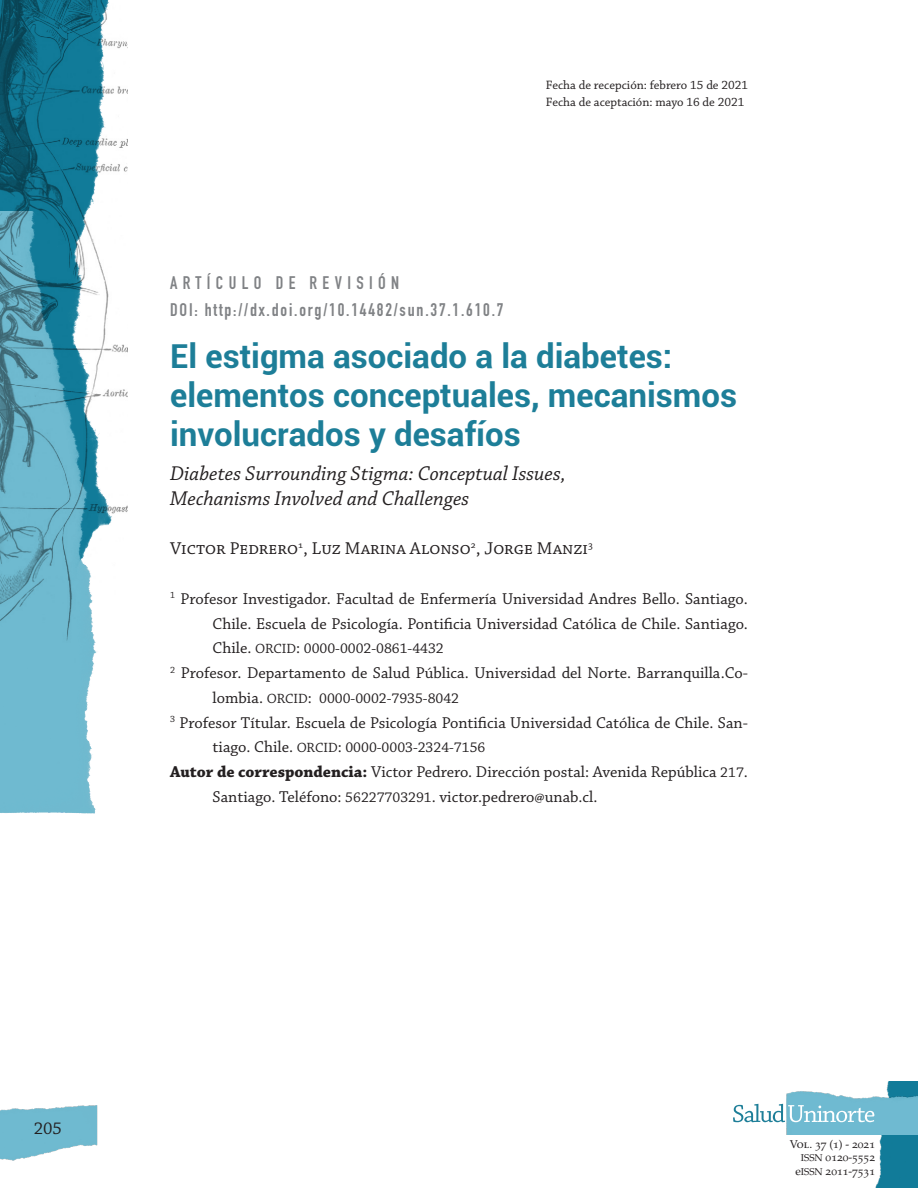
<style>
.page{position:relative;width:918px;height:1188px;background:#fff}
.page>*{position:absolute;margin:0;border:0;box-sizing:border-box;transform-origin:0 0}
.Titulo_Español{font:700 33px/39px "Roboto";color:#1d7e98}
.Titulo_Ingles{font:italic 21px/25.5px "Chaparral Pro";color:#231f20}
.Autores_2{font:18px "Chaparral Pro";color:#231f20}
.Doi{font:18px "DIN Engschrift Std";letter-spacing:.1em;color:#808285}
.Clase_de_articulo{font:18px "DIN Engschrift Std";letter-spacing:.3em;color:#808285}
.Datos_Autores{font:16.5px/24.8px "Chaparral Pro";color:#231f20;text-align:right}
.Datos_autores_Final{font:16.5px/24.8px "Chaparral Pro";color:#231f20}
.Datos_Autores-2{font:15px "Chaparral Pro";color:#231f20}
.Fecha_recepción{font:12.75px "Chaparral Pro";color:#231f20}
.t1{font:11.4px/13.5px "Palatino LT Std";color:#231f20;text-align:right}
.s1{font-size:16.5px}
.s2{font-size:14.1px}
.s3{font-weight:700}
.s4{font-size:15px}
.s5{font-size:9.9px}
</style>
<div class="page">
<img style="left:0;top:673px;width:96px;height:141px">
<img style="left:0;top:0;width:127px;height:673px">
<img style="left:0;top:1105px;width:98px;height:56px">
<img style="left:850px;top:1082px;width:68px;height:106px">
<img style="left:787px;top:1090px;width:131px;height:44px">
<img style="left:0;top:1105px;width:1px;height:29px">
<svg style="left:733px;top:1104px;width:141px;height:18px"></svg>
<p class="Fecha_recepción" style="left:546px;top:78px;width:204px">Fecha de recepción: febrero 15 de 2021</p>
<p class="Fecha_recepción" style="left:546px;top:95px;width:200px">Fecha de aceptación: mayo 16 de 2021</p>
<p class="Clase_de_articulo" style="left:170px;top:272px;width:231px">ARTÍCULO DE REVISIÓN</p>
<p class="Doi" style="left:170px;top:299px;width:335px">DOI: http://dx.doi.org/10.14482/sun.37.1.610.7</p>
<p class="Titulo_Español" style="left:170px;top:335px;width:569px">El estigma asociado a la diabetes: elementos conceptuales, mecanismos involucrados y desafíos</p>
<p class="Titulo_Ingles" style="left:170px;top:461px;width:397px">Diabetes Surrounding Stigma: Conceptual Issues,<br>Mechanisms Involved and Challenges</p>
<p class="Autores_2" style="left:170px;top:538px;width:425px">Victor Pedrero<sup>1</sup>, Luz Marina Alonso<sup>2</sup>, Jorge Manzi<sup>3</sup></p>
<p class="Datos_Autores" style="left:170px;top:587px;width:579px"><sup>1</sup> Profesor Investigador. Facultad de Enfermería Universidad Andres Bello. Santiago.<br>Chile. Escuela de Psicología. Pontificia Universidad Católica de Chile. Santiago.</p>
<p class="Datos_Autores-2" style="left:213px;top:640px;width:233px"><span class="s1">Chile.</span> <span class="s2">ORCID</span><span class="s1">:</span> 0000-0002-0861-4432</p>
<p class="Datos_Autores" style="left:170px;top:661px;width:579px"><sup>2</sup> Profesor. Departamento de Salud Pública. Universidad del Norte. Barranquilla.Co-</p>
<p class="Datos_Autores-2" style="left:213px;top:690px;width:248px"><span class="s1">lombia.</span> <span class="s2">ORCID</span><span class="s1">:</span> 0000-0002-7935-8042</p>
<p class="Datos_Autores" style="left:170px;top:711px;width:579px"><sup>3</sup> Profesor Títular. Escuela de Psicología Pontificia Universidad Católica de Chile. San-</p>
<p class="Datos_Autores-2" style="left:213px;top:739px;width:274px"><span class="s1">tiago. Chile.</span> <span class="s2">ORCID</span><span class="s1">:</span> 0000-0003-2324-7156</p>
<p class="Datos_autores_Final" style="left:213px;top:760px;width:537px;text-indent:-43px"><span class="s3">Autor de correspondencia:</span> Victor Pedrero. Dirección postal: Avenida República <span class="s4">217</span>.<br>Santiago. Teléfono: <span class="s4">56227703291</span>. victor.pedrero@unab.cl.</p>
<p class="Autores_2" style="left:34px;top:1118px;width:30px">205</p>
<p class="t1" style="left:790px;top:1137px;width:87px">Vol. 37 (1) - 2021<br><span class="s5">ISSN</span> 0120-5552 e<span class="s5">ISSN</span> 2011-7531</p>
</div>
